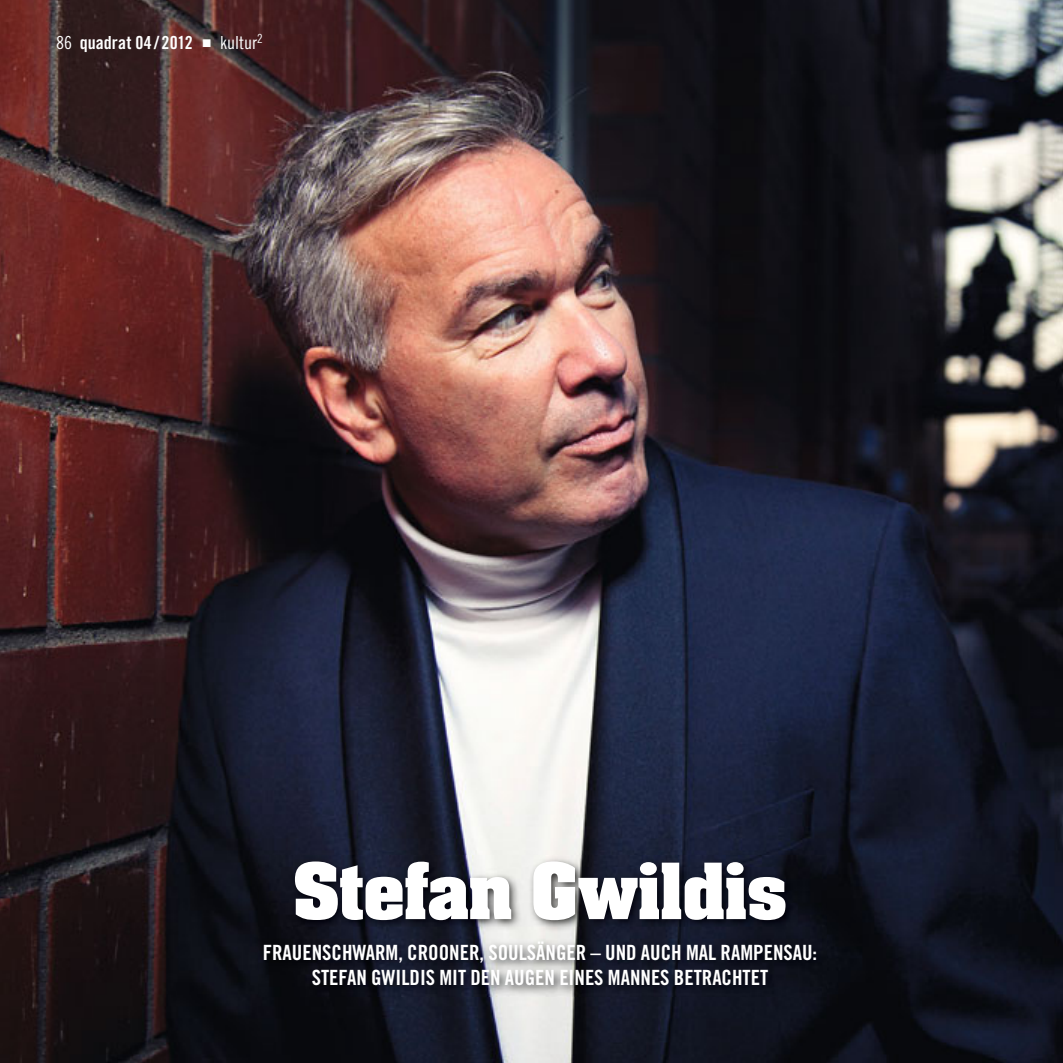
<style>
.page{position:relative;width:1063px;height:1063px;background:#fff}
.page>*{position:absolute;margin:0;border:0;box-sizing:border-box;transform-origin:0 0}
.t1{font:700 75px "Aachen SB";color:#fff}
.t2{font:21px/25.5px "Trade Gothic LT Std Bd Cn 20";color:#fff;text-align:center}
.t3{font:18px "Trade Gothic LT Std Bd Cn 20";color:#fff}
.t4{font:18px "Trade Gothic LT Std Cn 18";color:#fff}
.s1{font-family:"Trade Gothic LT Std Cn 18"}
</style>
<div class="page">
<img style="left:0;top:0;width:1063px;height:1063px">
<img style="left:258px;top:856px;width:569px;height:140px">
<svg style="left:203px;top:40px;width:8px;height:7px"></svg>
<p class="t3" style="left:56px;top:36px;width:138px"><span class="s1">86</span> quadrat 04 / 2012</p>
<p class="t4" style="left:220px;top:36px;width:44px">kultur<sup>2</sup></p>
<h1 class="t1" style="left:293px;top:861px;width:495px">Stefan Gwildis</h1>
<p class="t2" style="left:263px;top:941px;width:556px">FRAUENSCHWARM, CROONER, SOULSÄNGER – UND AUCH MAL RAMPENSAU:<br>STEFAN GWILDIS MIT DEN AUGEN EINES MANNES BETRACHTET</p>
</div>
